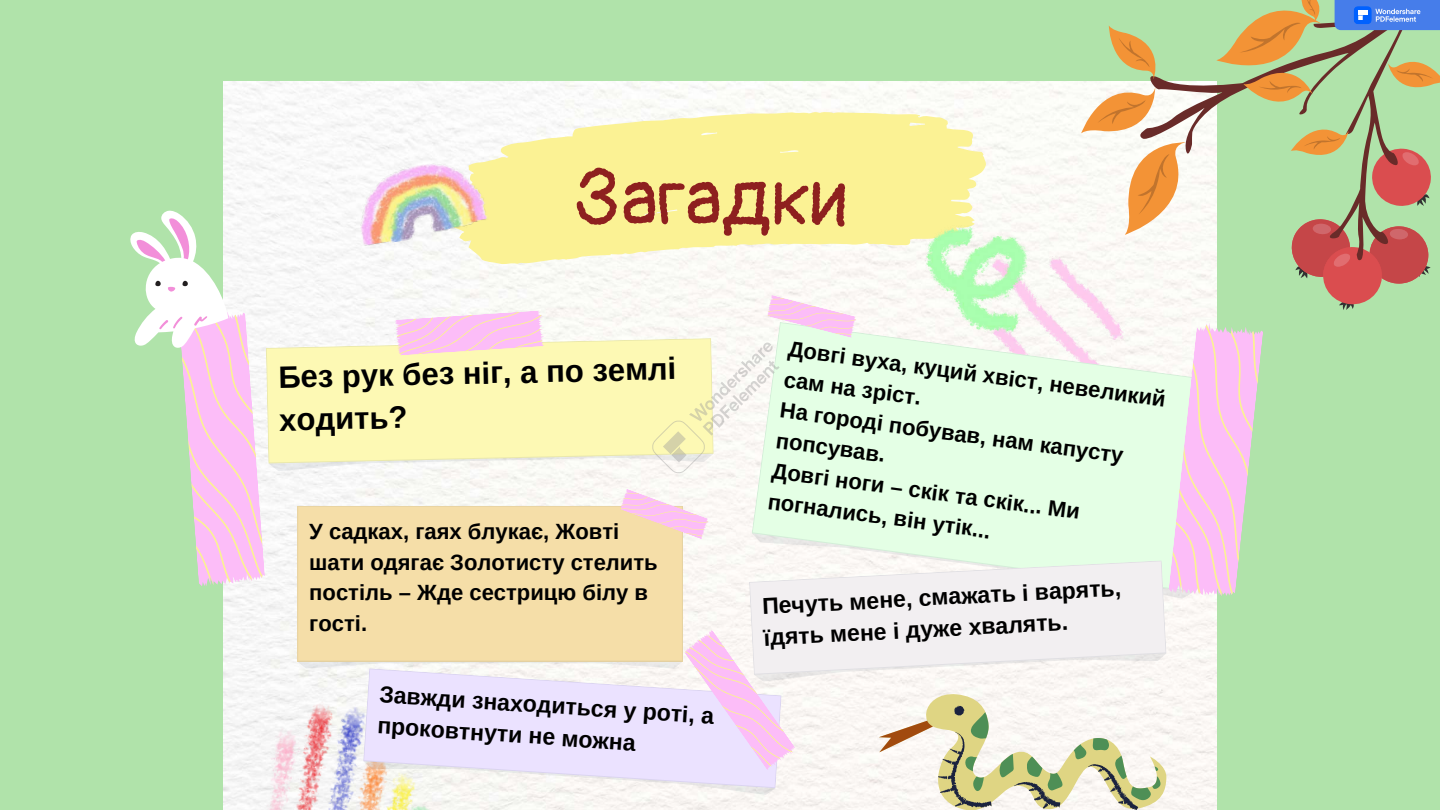
<style>
.page{position:relative;width:1440px;height:810px;background:#b0e3aa}
.page>*{position:absolute;margin:0;border:0;box-sizing:border-box;transform-origin:0 0}
.t1{font:79.6px "Pangolin";color:#8e201f}
.t2{font:700 31px/43.4px "Arimo";color:#000}
.t3{font:700 23px/31.5px "Arimo";color:#000}
.t4{font:700 22px/30.8px "Arimo";color:#000}
</style>
<div class="page">
<img style="left:224px;top:81px;width:992px;height:729px">
<svg style="left:454px;top:112px;width:532px;height:153px;background:#faf3a7"></svg>
<img style="left:254px;top:692px;width:197px;height:118px">
<img style="left:1032px;top:256px;width:92px;height:66px">
<img style="left:926px;top:226px;width:106px;height:96px">
<img style="left:353px;top:156px;width:137px;height:91px">
<svg style="left:266px;top:338px;width:382px;height:134px;background:#fbf8bc"></svg>
<svg style="left:395px;top:310px;width:150px;height:46px;background:#fbcfe8"></svg>
<svg style="left:751px;top:322px;width:417px;height:278px;background:#e6fde6"></svg>
<svg style="left:1168px;top:322px;width:95px;height:278px"></svg>
<div style="left:297px;top:506px;width:386px;height:163px;background:#f5dea8"></div>
<svg style="left:619px;top:489px;width:91px;height:51px;background:#f9dbdd"></svg>
<svg style="left:749px;top:560px;width:418px;height:122px;background:#f2f0f0"></svg>
<svg style="left:363px;top:668px;width:419px;height:128px;background:#eee6f8"></svg>
<svg style="left:683px;top:629px;width:114px;height:142px;background:#f4def5"></svg>
<svg style="left:879px;top:692px;width:288px;height:118px;background:#e3e0c8"></svg>
<svg style="left:1192px;top:81px;width:24px;height:78px;background:#d5c5c1"></svg>
<svg style="left:1081px;top:26px;width:111px;height:209px"></svg>
<svg style="left:130px;top:210px;width:135px;height:377px"></svg>
<svg style="left:648px;top:295px;width:210px;height:182px;background:#f1f6e0"></svg>
<svg style="left:1216px;top:0;width:224px;height:310px"></svg>
<h1 class="t1" style="left:574px;top:150px;width:275px">Загадки</h1>
<h2 class="t2" style="left:278px;top:355px;width:399px;rotate:-1deg">Без рук без ніг, а по землі ходить?</h2>
<p class="t4" style="left:309px;top:516px;width:311px">У садках, гаях блукає, Жовті</p>
<p class="t4" style="left:309px;top:547px;width:350px">шати одягає Золотисту стелить постіль – Жде сестрицю білу в гості.</p>
<p class="t3" style="left:381px;top:678px;width:337px;rotate:4deg">Завжди знаходиться у роті, а проковтнути не можна</p>
<p class="t4" style="left:791px;top:332px;width:382px;rotate:8deg">Довгі вуха, куций хвіст, невеликий сам на зріст.<br>На городі побував, нам капусту попсував.<br>Довгі ноги – скік та скік... Ми</p>
<p class="t4" style="left:770px;top:485px;width:226px;rotate:8deg">погнались, він утік...</p>
<p class="t3" style="left:761px;top:591px;width:361px;rotate:-3deg">Печуть мене, смажать і варять, їдять мене і дуже хвалять.</p>
</div>
